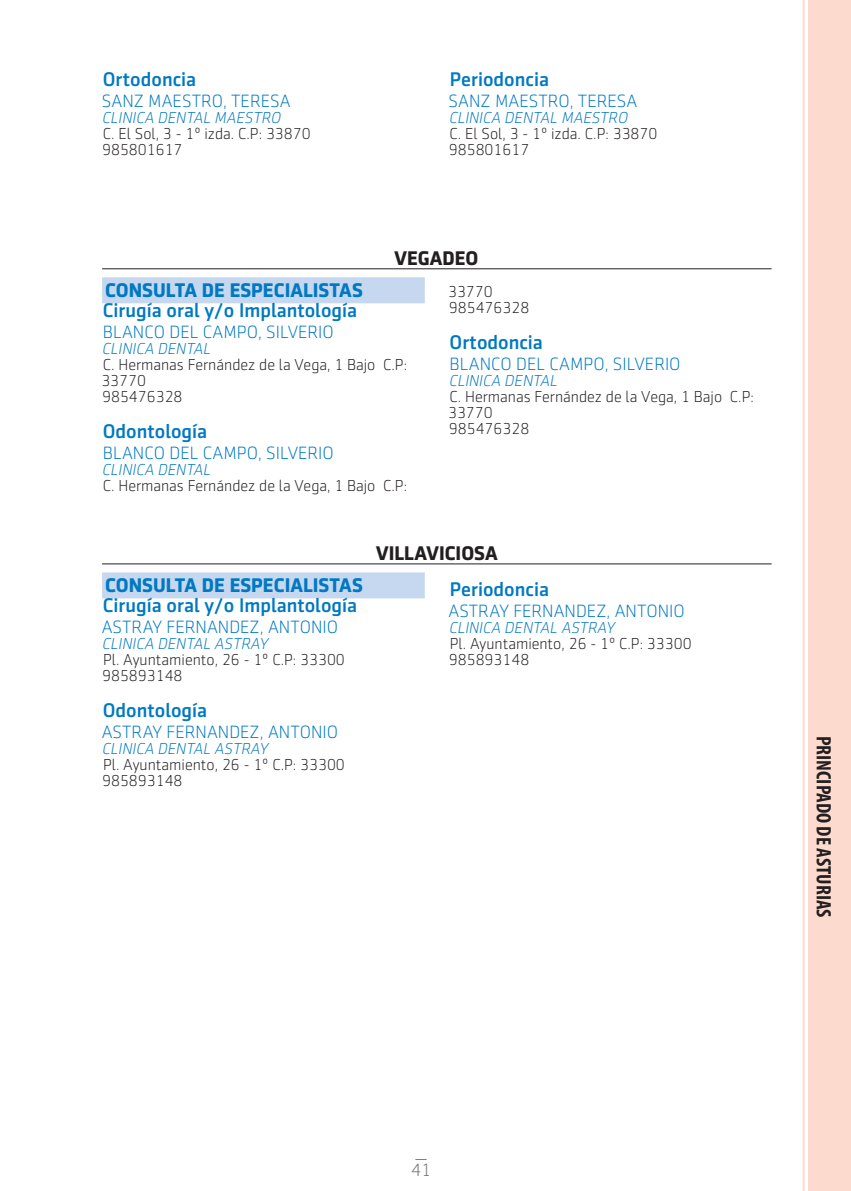
<style>
.page{position:relative;width:851px;height:1191px;background:#fff}
.page>*{position:absolute;margin:0;border:0;box-sizing:border-box;transform-origin:0 0}
.t1{font:700 condensed 21px "Myriad Pro";color:#231f20}
.t2{font:500 20px "Sentico Sans DT";color:#0079c2}
.t3{font:700 20px "Sentico Sans DT";color:#0079c2}
.t4{font:700 20px "Sentico Sans DT";color:#231f20}
.t5{font:300 18px "Sentico Sans DT";color:#0079c2}
.t6{font:300 18px "Sentico Sans DT";color:#717074}
.t7{font:300 16px/16px "Sentico Sans DT";color:#231f20}
.t8{font:italic 300 16px "Sentico Sans DT";color:#0079c2}
</style>
<div class="page">
<hr style="left:802px;top:0;width:2px;height:1191px;background:#fcdace">
<div style="left:808px;top:0;width:42px;height:1191px;background:#fcdace"></div>
<hr style="left:102px;top:268px;width:669px;height:1px;background:#231f20">
<div style="left:102px;top:277px;width:323px;height:26px;background:#c6d8ef"></div>
<hr style="left:102px;top:563px;width:669px;height:1px;background:#231f20">
<div style="left:102px;top:572px;width:323px;height:26px;background:#c6d8ef"></div>
<p class="t2" style="left:103px;top:68px;width:95px">Ortodoncia</p>
<p class="t5" style="left:102px;top:92px;width:190px">SANZ MAESTRO, TERESA</p>
<p class="t8" style="left:102px;top:109px;width:180px">CLINICA DENTAL MAESTRO</p>
<p class="t7" style="left:102px;top:126px;width:210px">C. El Sol, 3 - 1º izda. C.P: 33870<br>985801617</p>
<p class="t2" style="left:449px;top:68px;width:101px">Periodoncia</p>
<p class="t5" style="left:448px;top:92px;width:190px">SANZ MAESTRO, TERESA</p>
<p class="t8" style="left:448px;top:109px;width:180px">CLINICA DENTAL MAESTRO</p>
<p class="t7" style="left:449px;top:126px;width:210px">C. El Sol, 3 - 1º izda. C.P: 33870<br>985801617</p>
<p class="t4" style="left:394px;top:247px;width:85px">VEGADEO</p>
<p class="t3" style="left:105px;top:279px;width:259px">CONSULTA DE ESPECIALISTAS</p>
<p class="t2" style="left:103px;top:299px;width:256px">Cirugía oral y/o Implantología</p>
<p class="t5" style="left:103px;top:323px;width:232px">BLANCO DEL CAMPO, SILVERIO</p>
<p class="t8" style="left:102px;top:340px;width:110px">CLINICA DENTAL</p>
<p class="t7" style="left:101px;top:357px;width:307px">C. Hermanas Fernández de la Vega, 1 Bajo C.P:<br>33770<br>985476328</p>
<p class="t2" style="left:103px;top:420px;width:106px">Odontología</p>
<p class="t5" style="left:103px;top:444px;width:232px">BLANCO DEL CAMPO, SILVERIO</p>
<p class="t8" style="left:102px;top:461px;width:110px">CLINICA DENTAL</p>
<p class="t7" style="left:103px;top:478px;width:306px">C. Hermanas Fernández de la Vega, 1 Bajo C.P:</p>
<p class="t7" style="left:448px;top:284px;width:83px">33770<br>985476328</p>
<p class="t2" style="left:449px;top:331px;width:95px">Ortodoncia</p>
<p class="t5" style="left:449px;top:355px;width:232px">BLANCO DEL CAMPO, SILVERIO</p>
<p class="t8" style="left:448px;top:372px;width:110px">CLINICA DENTAL</p>
<p class="t7" style="left:448px;top:389px;width:307px">C. Hermanas Fernández de la Vega, 1 Bajo C.P:<br>33770<br>985476328</p>
<p class="t3" style="left:105px;top:574px;width:259px">CONSULTA DE ESPECIALISTAS</p>
<p class="t2" style="left:103px;top:594px;width:256px">Cirugía oral y/o Implantología</p>
<p class="t5" style="left:102px;top:618px;width:238px">ASTRAY FERNANDEZ, ANTONIO</p>
<p class="t8" style="left:102px;top:635px;width:167px">CLINICA DENTAL ASTRAY</p>
<p class="t7" style="left:102px;top:652px;width:244px">Pl. Ayuntamiento, 26 - 1º C.P: 33300<br>985893148</p>
<p class="t2" style="left:103px;top:699px;width:106px">Odontología</p>
<p class="t5" style="left:102px;top:723px;width:238px">ASTRAY FERNANDEZ, ANTONIO</p>
<p class="t8" style="left:102px;top:740px;width:167px">CLINICA DENTAL ASTRAY</p>
<p class="t7" style="left:102px;top:757px;width:244px">Pl. Ayuntamiento, 26 - 1º C.P: 33300<br>985893148</p>
<p class="t4" style="left:376px;top:542px;width:123px">VILLAVICIOSA</p>
<p class="t2" style="left:449px;top:578px;width:101px">Periodoncia</p>
<p class="t5" style="left:448px;top:602px;width:238px">ASTRAY FERNANDEZ, ANTONIO</p>
<p class="t8" style="left:448px;top:619px;width:167px">CLINICA DENTAL ASTRAY</p>
<p class="t7" style="left:449px;top:636px;width:244px">Pl. Ayuntamiento, 26 - 1º C.P: 33300<br>985893148</p>
<h1 class="t1" style="left:836px;top:735px;width:183px;rotate:90deg">PRINCIPADO DE ASTURIAS</h1>
<p class="t6" style="left:411px;top:1160px;width:22px">41</p>
</div>
